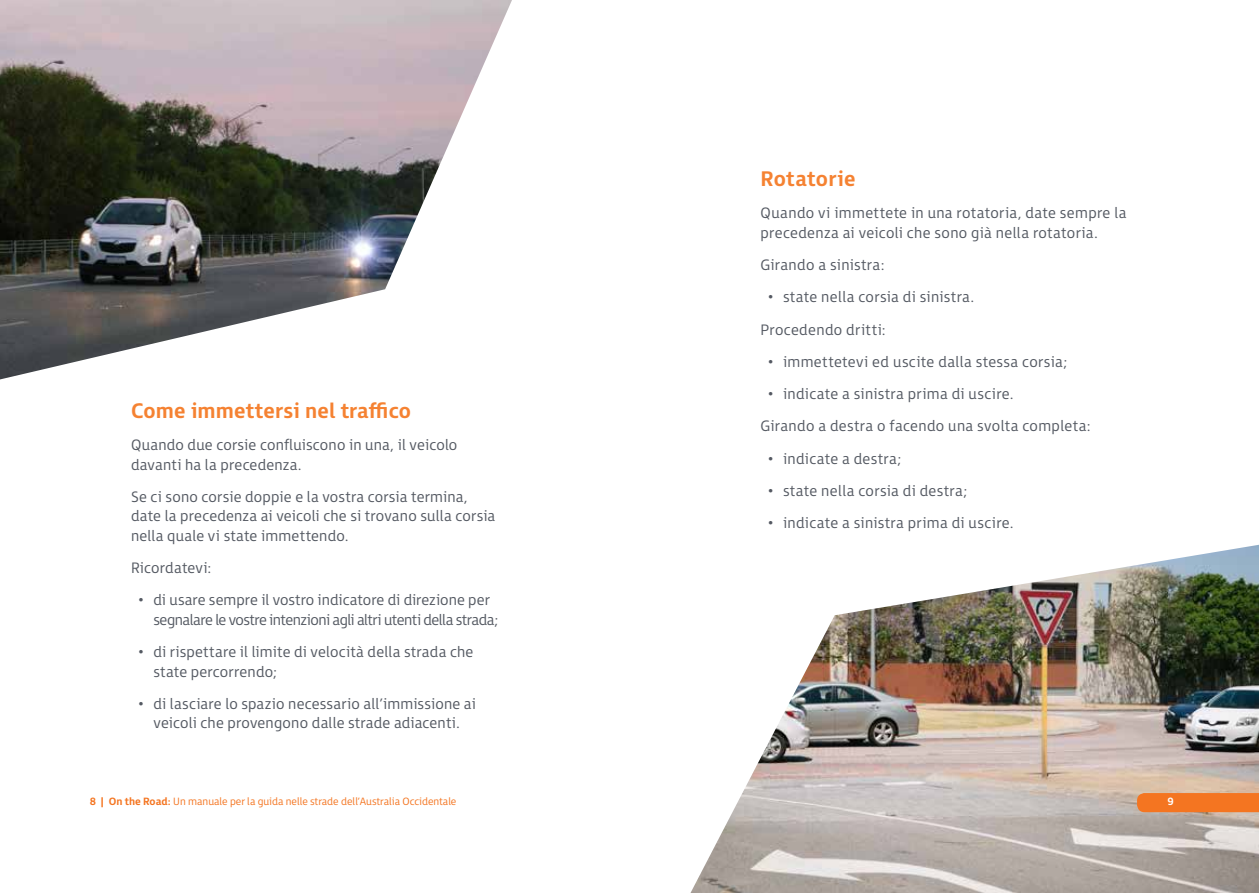
<style>
.page{position:relative;width:1259px;height:893px;background:#fff}
.page>*{position:absolute;margin:0;border:0;box-sizing:border-box;transform-origin:0 0}
.t1{font:700 21px "FS Millbank";letter-spacing:.01em;color:#f58232}
.t2{font:300 15px/19.5px "FS Millbank";letter-spacing:.015em;color:#545962}
.t3{font:300 15px/19.5px "FS Millbank";letter-spacing:-.025em;color:#545962}
.t4{font:300 10.5px "FS Millbank";color:#f47521}
.t5{font:700 10.5px "FS Millbank";color:#fff}
.s1{font-weight:700}
</style>
<div class="page">
<img style="left:0;top:0;width:512px;height:379px">
<img style="left:690px;top:545px;width:569px;height:348px">
<div style="left:1137px;top:793px;width:122px;height:19px;background:#f47521"></div>
<h1 class="t1" style="left:131px;top:393px;width:281px">Come immettersi nel traffico</h1>
<p class="t2" style="left:131px;top:433px;width:328px">Quando due corsie confluiscono in una, il veicolo davanti ha la precedenza.</p>
<p class="t2" style="left:131px;top:485px;width:366px">Se ci sono corsie doppie e la vostra corsia termina, date la precedenza ai veicoli che si trovano sulla corsia nella quale vi state immettendo.</p>
<p class="t2" style="left:131px;top:556px;width:82px">Ricordatevi:</p>
<p class="t3" style="left:153px;top:589px;width:346px;text-indent:-15px">• di usare sempre il vostro indicatore di direzione per segnalare le vostre intenzioni agli altri utenti della strada;</p>
<p class="t2" style="left:153px;top:640px;width:321px;text-indent:-15px">• di rispettare il limite di velocità della strada che state percorrendo;</p>
<p class="t2" style="left:138px;top:692px;width:339px;text-align:center">• di lasciare lo spazio necessario all’immissione ai veicoli che provengono dalle strade adiacenti.</p>
<h1 class="t1" style="left:760px;top:161px;width:97px">Rotatorie</h1>
<p class="t2" style="left:760px;top:202px;width:367px">Quando vi immettete in una rotatoria, date sempre la precedenza ai veicoli che sono già nella rotatoria.</p>
<p class="t2" style="left:760px;top:253px;width:125px">Girando a sinistra:</p>
<p class="t2" style="left:760px;top:279px;width:215px;line-height:32.2px;text-indent:8px">• state nella corsia di sinistra.<br>Procedendo dritti:</p>
<p class="t2" style="left:768px;top:350px;width:301px">• immettetevi ed uscite dalla stessa corsia;</p>
<p class="t2" style="left:760px;top:376px;width:332px;line-height:32.2px;text-indent:8px">• indicate a sinistra prima di uscire.<br>Girando a destra o facendo una svolta completa:</p>
<p class="t2" style="left:768px;top:447px;width:135px">• indicate a destra;</p>
<p class="t2" style="left:768px;top:479px;width:201px">• state nella corsia di destra;</p>
<p class="t2" style="left:768px;top:511px;width:247px">• indicate a sinistra prima di uscire.</p>
<p class="t4" style="left:90px;top:793px;width:368px"><span class="s1">8 | On the Road:</span> Un manuale per la guida nelle strade dell’Australia Occidentale</p>
<p class="t5" style="left:1167px;top:793px;width:8px">9</p>
</div>
